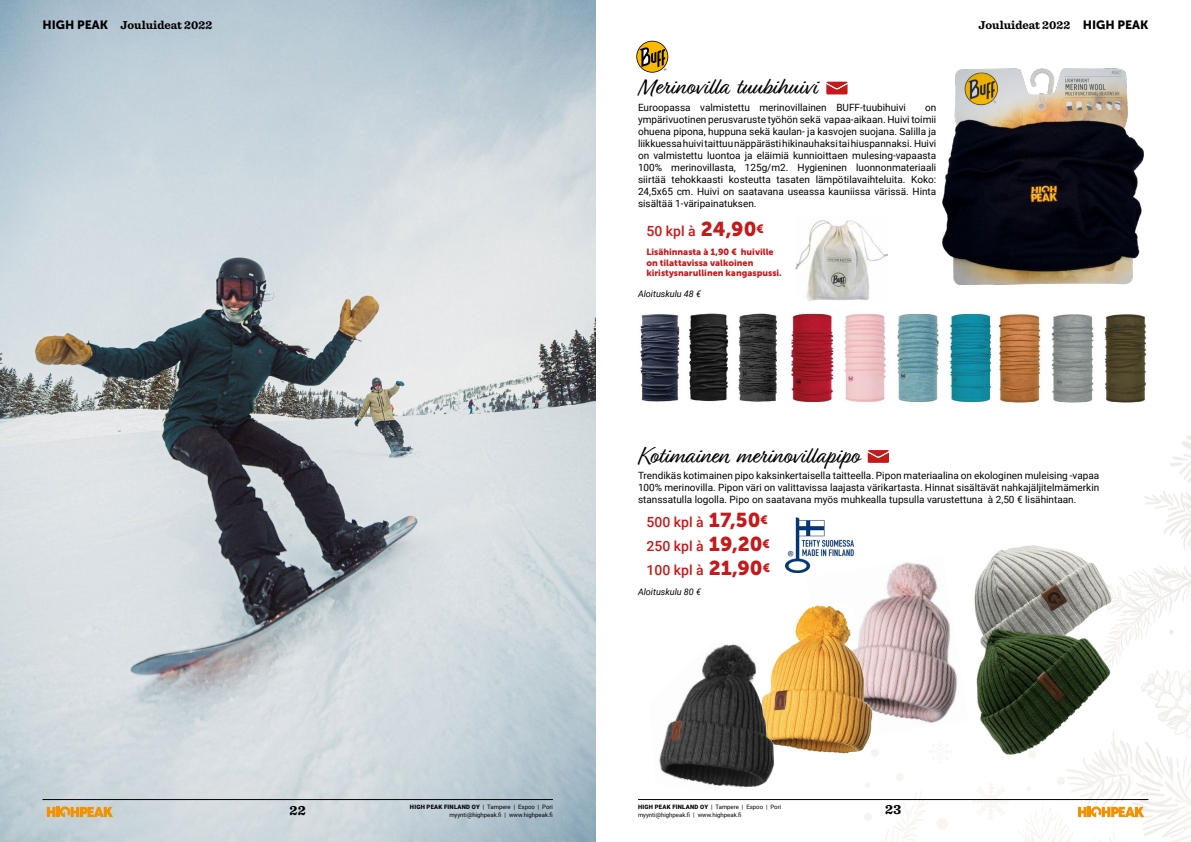
<style>
.page{position:relative;width:1191px;height:842px;background:#fff}
.page>*{position:absolute;margin:0;border:0;box-sizing:border-box;transform-origin:0 0}
.t1{font:24px "Relation";color:#000}
.t2{font:500 14px/23.8px "Roboto";color:#c51a1b}
.t3{font:700 14px "Sentinel";color:#000}
.t4{font:700 12px "Sentinel";color:#000}
.t5{font:10px/12px "Roboto";color:#000;text-align:justify}
.t6{font:9px/10.8px "Museo Sans 900";color:#c51a1b}
.t7{font:italic 9px "Roboto";color:#000}
.t8{font:6px/8px "Roboto";color:#000;text-align:right}
.s1{font-family:"Museo Sans 900";font-weight:400}
.s2{font-family:"Museo Sans 900";font-weight:400;font-size:20px}
.s3{font-weight:900}
</style>
<div class="page">
<svg style="left:972px;top:783px;width:22px;height:37px"></svg>
<svg style="left:929px;top:742px;width:22px;height:21px"></svg>
<svg style="left:937px;top:818px;width:11px;height:11px"></svg>
<svg style="left:872px;top:749px;width:7px;height:8px"></svg>
<svg style="left:862px;top:773px;width:67px;height:69px"></svg>
<img style="left:0;top:0;width:595px;height:842px">
<img style="left:872px;top:562px;width:86px;height:180px">
<img style="left:774px;top:605px;width:98px;height:149px">
<img style="left:659px;top:644px;width:115px;height:144px">
<img style="left:974px;top:555px;width:121px;height:66px">
<img style="left:976px;top:621px;width:40px;height:134px">
<svg style="left:867px;top:254px;width:324px;height:301px"></svg>
<svg style="left:826px;top:82px;width:21px;height:12px"></svg>
<img style="left:785px;top:517px;width:68px;height:56px">
<img style="left:790px;top:310px;width:205px;height:95px">
<img style="left:995px;top:310px;width:173px;height:95px">
<img style="left:640px;top:313px;width:137px;height:89px">
<svg style="left:636px;top:41px;width:32px;height:32px"></svg>
<div style="left:637px;top:42px;width:30px;height:30px;background:#fbba00;border-radius:50%"></div>
<svg style="left:639px;top:47px;width:27px;height:24px"></svg>
<img style="left:795px;top:220px;width:92px;height:81px">
<img style="left:942px;top:69px;width:201px;height:216px">
<hr style="left:638px;top:799px;width:510px;height:1px;background:#000">
<hr style="left:43px;top:799px;width:510px;height:1px;background:#000">
<svg style="left:1016px;top:565px;width:175px;height:277px"></svg>
<svg style="left:47px;top:806px;width:66px;height:11px"></svg>
<p class="t4" style="left:43px;top:16px;width:171px"><span class="s1">HIGH PEAK</span> Jouluideat 2022</p>
<p class="t4" style="left:978px;top:16px;width:171px">Jouluideat 2022 <span class="s1">HIGH PEAK</span></p>
<h1 class="t1" style="left:638px;top:73px;width:180px">Merinovilla tuubihuivi</h1>
<p class="t5" style="left:638px;top:101px;width:269px">Euroopassa valmistettu merinovillainen BUFF-tuubihuivi</p>
<p class="t5" style="left:638px;top:101px;width:300px;text-indent:287px">on ympärivuotinen perusvaruste työhön sekä vapaa-aikaan. Huivi toimii ohuena pipona, huppuna sekä kaulan- ja kasvojen suojana. Salilla ja liikkuessa huivi taittuu näppärästi hikinauhaksi tai hiuspannaksi. Huivi on valmistettu luontoa ja eläimiä kunnioittaen mulesing-vapaasta 100% merinovillasta, 125g/m2. Hygieninen luonnonmateriaali siirtää tehokkaasti kosteutta tasaten lämpötilavaihteluita. Koko:<br>24,5x65 cm. Huivi on saatavana useassa kauniissa värissä. Hinta sisältää 1-väripainatuksen.</p>
<h2 class="t2" style="left:646px;top:219px;width:119px">50 kpl à <span class="s2">24,90</span><sup>€</sup></h2>
<p class="t6" style="left:646px;top:246px;width:137px">Lisähinnasta à 1,90 € huiville on tilattavissa valkoinen kiristysnarullinen kangaspussi.</p>
<p class="t7" style="left:638px;top:288px;width:64px">Aloituskulu 48 €</p>
<h1 class="t1" style="left:638px;top:441px;width:223px">Kotimainen merinovillapipo</h1>
<p class="t5" style="left:638px;top:469px;width:463px">Trendikäs kotimainen pipo kaksinkertaisella taitteella. Pipon materiaalina on ekologinen muleising -vapaa 100% merinovilla. Pipon väri on valittavissa laajasta värikartasta. Hinnat sisältävät nahkajäljitelmämerkin stanssatulla logolla. Pipo on saatavana myös muhkealla tupsulla varustettuna à 2,50 € lisähintaan.</p>
<h2 class="t2" style="left:646px;top:510px;width:125px">500 kpl à <span class="s2">17,50</span><sup>€<br></sup>250 kpl à <span class="s2">19,20</span><sup>€<br></sup>100 kpl à <span class="s2">21,90</span><sup>€</sup></h2>
<p class="t7" style="left:638px;top:586px;width:64px">Aloituskulu 80 €</p>
<p class="t8" style="left:410px;top:803px;width:144px"><span class="s3">HIGH PEAK FINLAND OY</span> | Tampere | Espoo | Pori myynti@highpeak.fi | www.highpeak.fi</p>
<p class="t8" style="left:638px;top:803px;width:145px;text-align:left"><span class="s3">HIGH PEAK FINLAND OY</span> | Tampere | Espoo | Pori myynti@highpeak.fi | www.highpeak.fi</p>
<h2 class="t3" style="left:290px;top:799px;width:18px">22</h2>
<h2 class="t3" style="left:885px;top:798px;width:17px">23</h2>
</div>
